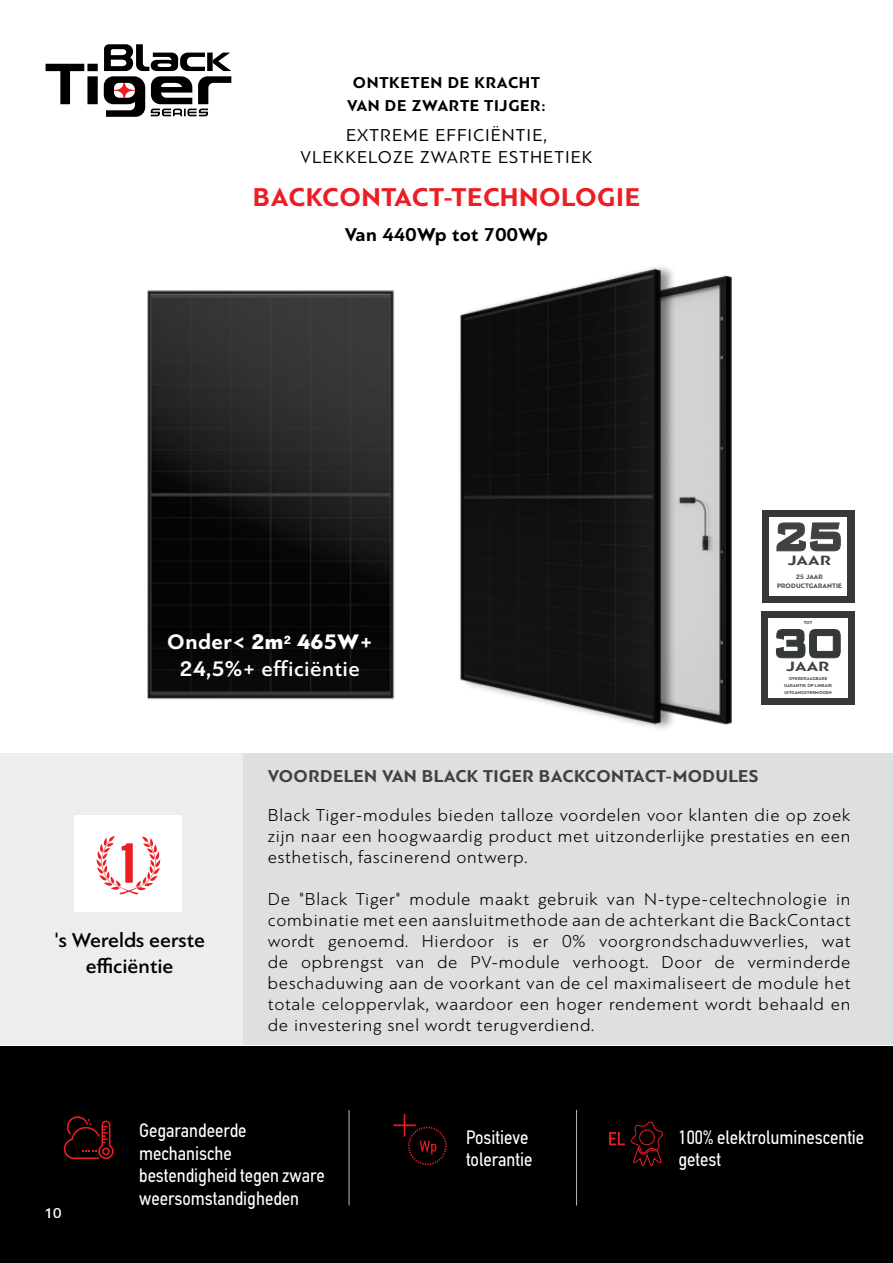
<style>
.page{position:relative;width:893px;height:1263px;background:#fff}
.page>*{position:absolute;margin:0;border:0;box-sizing:border-box;transform-origin:0 0}
.t1{font:700 27px "PF Bague Sans Pro";letter-spacing:.02em;color:#ed1d24}
.t2{font:700 22.05px/27px "PF Bague Sans Pro";color:#fff;text-align:center}
.t3{font:500 21px/25.5px "PF Bague Sans Pro";color:#000;text-align:center}
.t4{font:19.5px/22.5px "PF Din Text Condensed";color:#fff}
.t5{font:700 19.5px "PF Bague Sans Pro";letter-spacing:.02em;color:#000}
.t6{font:300 18px/21px "PF Bague Sans Pro";letter-spacing:.04em;color:#000;text-align:justify}
.t7{font:18px/22.5px "PF Bague Sans Pro";letter-spacing:.06em;color:#000;text-align:center}
.t8{font:700 18px "PF Bague Sans Pro";letter-spacing:.02em;color:#414042}
.t9{font:700 16.5px/22.5px "PF Bague Sans Pro";letter-spacing:.04em;color:#000;text-align:center}
.t10{font:500 15px "PF Bague Sans Pro";color:#fff}
.t11{font:700 14.1px "PF Bague Sans Pro";letter-spacing:.02em;color:#414042;scale:1.22 1}
.t12{font:700 6.75px/9px "PF Bague Sans Pro";letter-spacing:.02em;color:#414042;text-align:center}
.t13{font:700 4.5px/6.9px "PF Bague Sans Pro";letter-spacing:.02em;color:#414042;text-align:center}
.s1{font-weight:900}
.s2{font-weight:500}
</style>
<div class="page">
<div style="left:0;top:1046px;width:893px;height:217px;background:#000"></div>
<div style="left:238px;top:753px;width:655px;height:292px;background:#dedfe0"></div>
<div style="left:0;top:753px;width:242px;height:292px;background:#ededee"></div>
<hr style="left:349px;top:1110px;width:1px;height:95px;background:#b8babc">
<hr style="left:576px;top:1110px;width:1px;height:95px;background:#b8babc">
<img style="left:147px;top:290px;width:248px;height:410px">
<svg style="left:46px;top:64px;width:52px;height:40px"></svg>
<svg style="left:393px;top:1114px;width:54px;height:51px"></svg>
<svg style="left:631px;top:1121px;width:32px;height:45px"></svg>
<svg style="left:609px;top:1132px;width:16px;height:13px"></svg>
<svg style="left:64px;top:1116px;width:50px;height:43px"></svg>
<svg style="left:104px;top:44px;width:127px;height:73px"></svg>
<div style="left:74px;top:815px;width:108px;height:96px;background:#fff"></div>
<svg style="left:97px;top:836px;width:63px;height:58px"></svg>
<svg style="left:765px;top:611px;width:90px;height:94px;background:#4e5252"></svg>
<div style="left:769px;top:619px;width:78px;height:78px;background:#fff"></div>
<svg style="left:776px;top:629px;width:65px;height:29px"></svg>
<div style="left:762px;top:510px;width:92px;height:93px;background:#343838"></div>
<div style="left:769px;top:518px;width:78px;height:77px;background:#fff"></div>
<svg style="left:776px;top:522px;width:65px;height:29px"></svg>
<img style="left:697px;top:275px;width:68px;height:450px">
<img style="left:460px;top:266px;width:237px;height:463px">
<p class="t9" style="left:347px;top:72px;width:200px">ONTKETEN DE KRACHT<br>VAN DE ZWARTE TIJGER:</p>
<p class="t7" style="left:300px;top:124px;width:294px">EXTREME EFFICIËNTIE,<br>VLEKKELOZE ZWARTE ESTHETIEK</p>
<h1 class="t1" style="left:253px;top:181px;width:389px">BACKCONTACT-TECHNOLOGIE</h1>
<p class="t5" style="left:345px;top:223px;width:205px">Van 440Wp tot 700Wp</p>
<p class="t2" style="left:167px;top:629px;width:207px">Onder<span class="s1">&lt; 2m</span><sup>2</sup> <span class="s1">465W+<br></span>24,5%+ <span class="s2">efficiëntie</span></p>
<p class="t11" style="left:788px;top:552px;width:37px">JAAR</p>
<p class="t12" style="left:777px;top:572px;width:66px">25 JAAR<br>PRODUCTGARANTIE</p>
<p class="t13" style="left:804px;top:619px;width:10px">TOT</p>
<p class="t11" style="left:786px;top:658px;width:37px">JAAR</p>
<p class="t13" style="left:784px;top:675px;width:50px">OVERDRAAGBARE<br>GARANTIE OP LINEAIR<br>UITGANGSVERMOGEN</p>
<p class="t8" style="left:268px;top:765px;width:492px">VOORDELEN VAN BLACK TIGER BACKCONTACT-MODULES</p>
<p class="t3" style="left:54px;top:927px;width:152px">'s Werelds eerste efficiëntie</p>
<p class="t6" style="left:268px;top:804px;width:584px">Black Tiger-modules bieden talloze voordelen voor klanten die op zoek zijn naar een hoogwaardig product met uitzonderlijke prestaties en een esthetisch, fascinerend ontwerp.</p>
<p class="t6" style="left:268px;top:888px;width:584px">De "Black Tiger" module maakt gebruik van N-type-celtechnologie in combinatie met een aansluitmethode aan de achterkant die BackContact wordt genoemd. Hierdoor is er 0% voorgrondschaduwverlies, wat de opbrengst van de PV-module verhoogt. Door de verminderde beschaduwing aan de voorkant van de cel maximaliseert de module het totale celoppervlak, waardoor een hoger rendement wordt behaald en de investering snel wordt terugverdiend.</p>
<p class="t10" style="left:45px;top:1204px;width:18px">10</p>
<p class="t4" style="left:139px;top:1119px;width:187px">Gegarandeerde mechanische bestendigheid tegen zware weersomstandigheden</p>
<p class="t4" style="left:466px;top:1126px;width:68px">Positieve tolerantie</p>
<p class="t4" style="left:678px;top:1126px;width:187px">100% elektroluminescentie getest</p>
</div>
